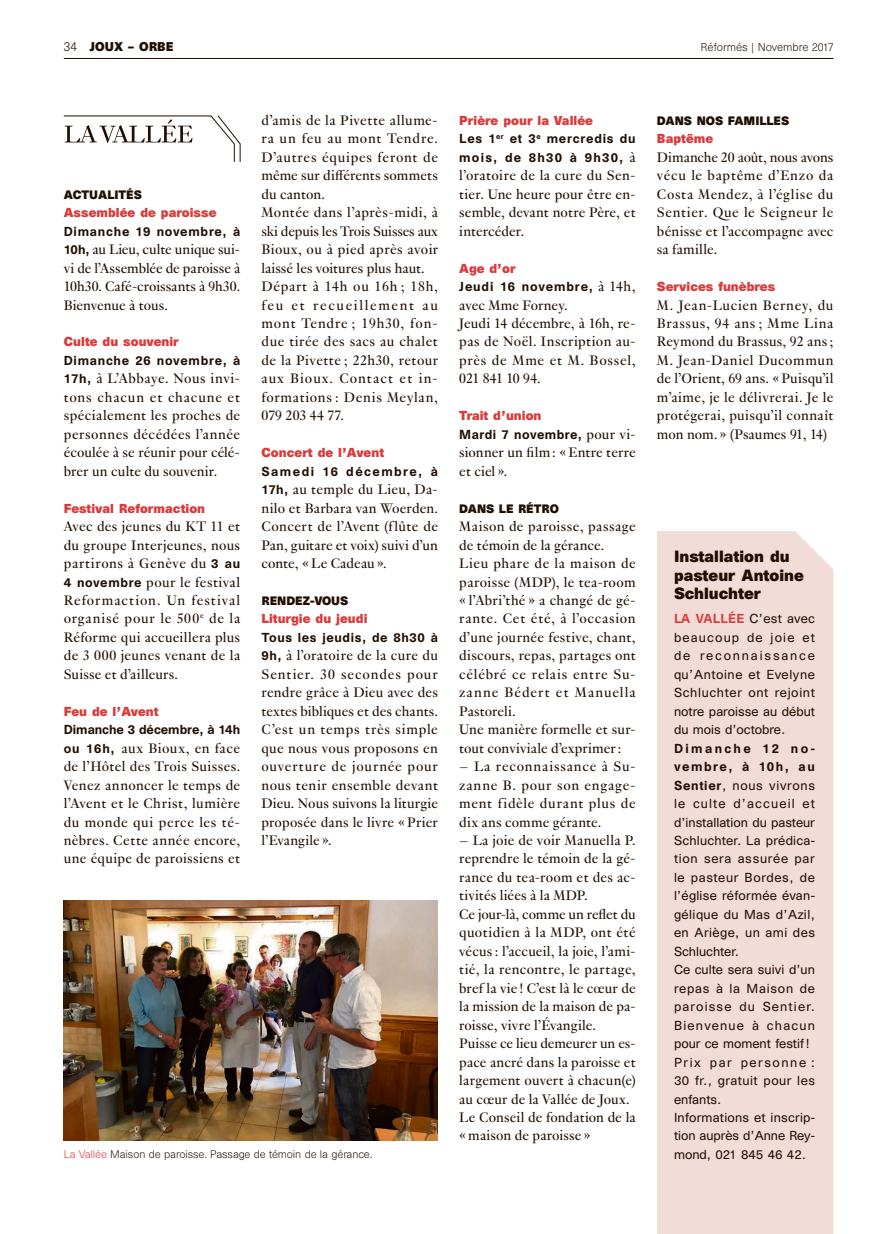
<style>
.page{position:relative;width:893px;height:1234px;background:#fff}
.page>*{position:absolute;margin:0;border:0;box-sizing:border-box;transform-origin:0 0}
.REF_Texte_indd{font:15px/18.5px "Genath";letter-spacing:.015em;color:#200e00;text-align:justify}
.REF_Titre-encadre_in{font:700 15px/18.5px "Unica SB";color:#200e00}
.REF_Texte-encadre_in{font:12px/18.5px "Unica SB";letter-spacing:.015em;color:#200e00;text-align:justify}
.REF_P2_Titre_indd{font:700 12px "Unica SB";color:#da3a39}
.REF_Texte_indd-2{font:500 12px/18.5px "Unica SB";letter-spacing:.06em;color:#200e00}
.REF_Texte_indd-3{font:500 12px "Unica SB";color:#200e00}
.REF_Texte_indd-4{font:500 12px "Unica SB";letter-spacing:.04em;color:#200e00}
.REF_Texte_indd-5{font:500 12px "Unica SB";letter-spacing:.12em;color:#200e00}
.t1{font:700 11.7px "Unica SB";color:#200e00}
.REF_P2_Rubriques_ind{font:700 11.25px "Unica SB";color:#200e00}
.t2{font:300 10.5px "Unica SB";color:#200e00}
.REF_legendes_copyrig{font:300 10.2px "Unica SB";letter-spacing:-.01em;color:#200e00}
.s1{font-weight:300;font-size:12px}
.s2{font-family:"Unica SB";font-weight:500;font-size:12px}
.s3{font-family:"Genath";font-weight:400;font-size:15px}
.s4{font-weight:500;color:#da3a39}
.s5{font-weight:500}
.s6{color:#da3a39}
</style>
<div class="page">
<hr style="left:64px;top:58px;width:769px;height:1px;background:#200e00">
<svg style="left:63px;top:115px;width:178px;height:47px"></svg>
<div style="left:657px;top:531px;width:176px;height:702px;background:#f1dcd8"></div>
<img style="left:64px;top:900px;width:374px;height:239px">
<p class="t1" style="left:64px;top:39px;width:111px"><span class="s1">34</span> JOUX – ORBE</p>
<p class="t2" style="left:701px;top:41px;width:134px">Réformés | Novembre 2017</p>
<p class="REF_P2_Rubriques_ind" style="left:64px;top:187px;width:80px">ACTUALITÉS</p>
<p class="REF_P2_Titre_indd" style="left:64px;top:205px;width:154px">Assemblée de paroisse</p>
<p class="REF_Texte_indd-2" style="left:64px;top:223px;width:178px">Dimanche 19 novembre, à</p>
<p class="REF_Texte_indd" style="left:64px;top:239px;width:178px"><span class="s2">10h,</span> au Lieu, culte unique sui&shy;vi de l’Assemblée de paroisse à 10h30. Café-croissants à 9h30.<br>Bienvenue à tous.</p>
<p class="REF_P2_Titre_indd" style="left:64px;top:334px;width:117px">Culte du souvenir</p>
<p class="REF_Texte_indd-2" style="left:64px;top:352px;width:178px">Dimanche 26 novembre, à</p>
<p class="REF_Texte_indd" style="left:64px;top:368px;width:178px"><span class="s2">17h,</span> à L’Abbaye. Nous invi&shy;tons chacun et chacune et spécialement les proches de personnes décédées l’année écoulée à se réunir pour célé&shy;brer un culte du souvenir.</p>
<p class="REF_P2_Titre_indd" style="left:64px;top:500px;width:143px">Festival Reformaction</p>
<p class="REF_Texte_indd" style="left:64px;top:516px;width:178px">Avec des jeunes du KT 11 et du groupe Interjeunes, nous partirons à Genève du <span class="s2">3 au 4 novembre</span> pour le festival Reformaction. Un festival organisé pour le 500<sup>e</sup> de la Réforme qui accueillera plus de 3 000 jeunes venant de la Suisse et d’ailleurs.</p>
<p class="REF_P2_Titre_indd" style="left:64px;top:703px;width:96px">Feu de l’Avent</p>
<p class="REF_Texte_indd-3" style="left:64px;top:722px;width:178px">Dimanche 3 décembre, à 14h</p>
<p class="REF_Texte_indd" style="left:64px;top:737px;width:178px"><span class="s2">ou 16h,</span> aux Bioux, en face de l’Hôtel des Trois Suisses.<br>Venez annoncer le temps de l’Avent et le Christ, lumière du monde qui perce les té&shy;nèbres. Cette année encore, une équipe de paroissiens et</p>
<p class="REF_Texte_indd" style="left:261px;top:110px;width:178px">d’amis de la Pivette allume&shy;ra un feu au mont Tendre.<br>D’autres équipes feront de même sur différents sommets du canton.</p>
<p class="REF_Texte_indd" style="left:261px;top:202px;width:178px">Montée dans l’après-midi, à ski depuis les Trois Suisses aux Bioux, ou à pied après avoir laissé les voitures plus haut.</p>
<p class="REF_Texte_indd" style="left:261px;top:276px;width:178px">Départ à 14h ou 16h ; 18h, feu et recueillement au mont Tendre ; 19h30, fon&shy;due tirée des sacs au chalet de la Pivette ; 22h30, retour aux Bioux. Contact et in&shy;formations : Denis Meylan, 079 203 44 77.</p>
<p class="REF_P2_Titre_indd" style="left:261px;top:445px;width:124px">Concert de l’Avent</p>
<p class="REF_Texte_indd-5" style="left:261px;top:463px;width:178px">Samedi 16 décembre, à</p>
<p class="REF_Texte_indd" style="left:261px;top:479px;width:178px"><span class="s2">17h,</span> au temple du Lieu, Da&shy;nilo et Barbara van Woerden.<br>Concert de l’Avent (flûte de Pan, guitare et voix) suivi d’un conte, « Le Cadeau ».</p>
<p class="REF_P2_Rubriques_ind" style="left:261px;top:593px;width:88px">RENDEZ-VOUS</p>
<p class="REF_P2_Titre_indd" style="left:261px;top:611px;width:107px">Liturgie du jeudi</p>
<p class="REF_Texte_indd-2" style="left:261px;top:629px;width:178px">Tous les jeudis, de 8h30 à</p>
<p class="REF_Texte_indd" style="left:261px;top:645px;width:178px"><span class="s2">9h,</span> à l’oratoire de la cure du Sentier. 30 secondes pour rendre grâce à Dieu avec des textes bibliques et des chants.<br>C’est un temps très simple que nous vous proposons en ouverture de journée pour nous tenir ensemble devant Dieu. Nous suivons la liturgie proposée dans le livre « Prier l’Evangile ».</p>
<p class="REF_P2_Titre_indd" style="left:459px;top:113px;width:135px">Prière pour la Vallée</p>
<p class="REF_Texte_indd-2" style="left:459px;top:130px;width:178px">Les 1<sup>er</sup> et 3<sup>e</sup> mercredis du mois, de 8h30 à 9h30, <span class="s3">à</span></p>
<p class="REF_Texte_indd" style="left:459px;top:165px;width:178px">l’oratoire de la cure du Sen&shy;tier. Une heure pour être en&shy;semble, devant notre Père, et intercéder.</p>
<p class="REF_P2_Titre_indd" style="left:459px;top:260px;width:58px">Age d’or</p>
<p class="REF_Texte_indd-2" style="left:459px;top:278px;width:178px">Jeudi 16 novembre, <span class="s3">à 14h,</span></p>
<p class="REF_Texte_indd" style="left:459px;top:294px;width:110px">avec Mme Forney.</p>
<p class="REF_Texte_indd" style="left:459px;top:313px;width:178px">Jeudi 14 décembre, à 16h, re&shy;pas de Noël. Inscription au&shy;près de Mme et M. Bossel, 021 841 10 94.</p>
<p class="REF_P2_Titre_indd" style="left:459px;top:408px;width:84px">Trait d’union</p>
<p class="REF_Texte_indd-4" style="left:459px;top:426px;width:178px">Mardi 7 novembre, <span class="s3">pour vi-</span></p>
<p class="REF_Texte_indd" style="left:459px;top:442px;width:178px">sionner un film : « Entre terre et ciel ».</p>
<p class="REF_P2_Rubriques_ind" style="left:459px;top:501px;width:101px">DANS LE RÉTRO</p>
<p class="REF_Texte_indd" style="left:459px;top:516px;width:178px">Maison de paroisse, passage de témoin de la gérance.</p>
<p class="REF_Texte_indd" style="left:459px;top:553px;width:178px">Lieu phare de la maison de paroisse (MDP), le tea-room « l’Abri’thé » a changé de gé&shy;rante. Cet été, à l’occasion d’une journée festive, chant, discours, repas, partages ont célébré ce relais entre Su&shy;zanne Bédert et Manuella Pastoreli.</p>
<p class="REF_Texte_indd" style="left:459px;top:719px;width:178px">Une manière formelle et sur&shy;tout conviviale d’exprimer :</p>
<p class="REF_Texte_indd" style="left:459px;top:756px;width:178px">– La reconnaissance à Su&shy;zanne B. pour son engage&shy;ment fidèle durant plus de dix ans comme gérante.</p>
<p class="REF_Texte_indd" style="left:459px;top:829px;width:178px">– La joie de voir Manuella P. reprendre le témoin de la gé&shy;rance du tea-room et des ac&shy;tivités liées à la MDP.</p>
<p class="REF_Texte_indd" style="left:459px;top:903px;width:178px">Ce jour-là, comme un reflet du quotidien à la MDP, ont été vécus : l’accueil, la joie, l’ami&shy;tié, la rencontre, le partage, bref la vie ! C’est là le cœur de la mission de la maison de pa&shy;roisse, vivre l’Évangile.</p>
<p class="REF_Texte_indd" style="left:459px;top:1032px;width:178px">Puisse ce lieu demeurer un es&shy;pace ancré dans la paroisse et largement ouvert à chacun(e) au cœur de la Vallée de Joux.</p>
<p class="REF_Texte_indd" style="left:459px;top:1106px;width:178px">Le Conseil de fondation de la « maison de paroisse »</p>
<p class="REF_P2_Rubriques_ind" style="left:657px;top:114px;width:134px">DANS NOS FAMILLES</p>
<p class="REF_P2_Titre_indd" style="left:657px;top:131px;width:58px">Baptême</p>
<p class="REF_Texte_indd" style="left:657px;top:147px;width:178px">Dimanche 20 août, nous avons vécu le baptême d’Enzo da Costa Mendez, à l’église du Sentier. Que le Seigneur le bénisse et l’accompagne avec sa famille.</p>
<p class="REF_P2_Titre_indd" style="left:657px;top:279px;width:120px">Services funèbres</p>
<p class="REF_Texte_indd" style="left:657px;top:294px;width:178px">M. Jean-Lucien Berney, du Brassus, 94 ans ; Mme Lina Reymond du Brassus, 92 ans ; M. Jean-Daniel Ducommun de l’Orient, 69 ans. « Puisqu’il m’aime, je le délivrerai. Je le protégerai, puisqu’il connaît mon nom. » (Psaumes 91, 14)</p>
<p class="REF_Titre-encadre_in" style="left:674px;top:548px;width:132px">Installation du pasteur Antoine<br>Schluchter</p>
<p class="REF_Texte-encadre_in" style="left:674px;top:610px;width:143px"><span class="s4">LA VALLÉE</span> C’est avec beaucoup de joie et de reconnaissance qu’Antoine et Evelyne Schluchter ont rejoint notre paroisse au début du mois d’octobre.</p>
<p class="REF_Texte-encadre_in" style="left:674px;top:739px;width:143px"><span class="s5">Dimanche 12 no&shy;vembre, à 10h, au Sentier</span>, nous vivrons le culte d’accueil et d’installation du pasteur Schluchter. La prédica&shy;tion sera assurée par le pasteur Bordes, de l’église réformée évan&shy;gélique du Mas d’Azil, en Ariège, un ami des Schluchter.</p>
<p class="REF_Texte-encadre_in" style="left:674px;top:960px;width:143px">Ce culte sera suivi d’un repas à la Maison de paroisse du Sentier.<br>Bienvenue à chacun pour ce moment festif!</p>
<p class="REF_Texte-encadre_in" style="left:674px;top:1053px;width:143px">Prix par personne :<br>30 fr., gratuit pour les enfants.</p>
<p class="REF_Texte-encadre_in" style="left:674px;top:1108px;width:143px">Informations et inscrip&shy;tion auprès d’Anne Rey-</p>
<p class="REF_legendes_copyrig" style="left:64px;top:1147px;width:310px"><span class="s6">La Vallée</span> Maison de paroisse. Passage de témoin de la gérance.</p>
<p class="REF_Texte-encadre_in" style="left:674px;top:1145px;width:134px">mond, 021 845 46 42.</p>
</div>
